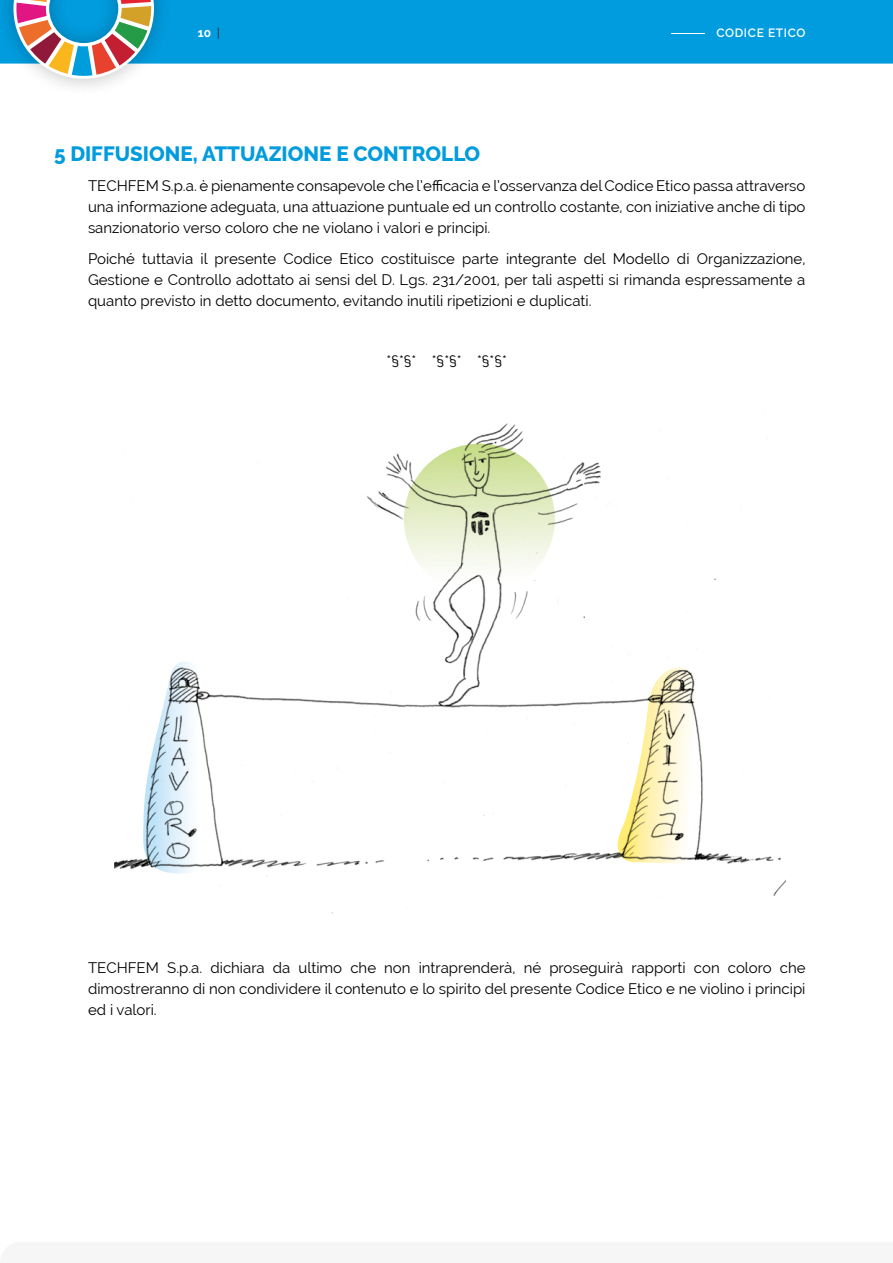
<style>
.page{position:relative;width:893px;height:1263px;background:#fff}
.page>*{position:absolute;margin:0;border:0;box-sizing:border-box;transform-origin:0 0}
.t1{font:800 20.7px "Raleway";color:#009cde}
.t2{font:15px/21px "Raleway";color:#000;text-align:justify}
.t3{font:600 12px "Raleway";letter-spacing:.05em;color:#fff}
.t4{font:700 12px "Raleway";color:#fff}
.s1{font-weight:300;color:#000}
.s2{font-weight:100}
</style>
<div class="page">
<div style="left:173px;top:0;width:720px;height:64px;background:#009cde"></div>
<div style="left:0;top:0;width:173px;height:97px;background:#000;opacity:.25"></div>
<svg style="left:13px;top:0;width:141px;height:79px"></svg>
<img style="left:115px;top:423px;width:671px;height:490px">
<svg style="left:143px;top:661px;width:87px;height:212px"></svg>
<svg style="left:618px;top:667px;width:93px;height:196px"></svg>
<svg style="left:404px;top:444px;width:151px;height:151px"></svg>
<p class="t4" style="left:198px;top:26px;width:23px">10 <span class="s1">|</span></p>
<p class="t3" style="left:662px;top:26px;width:145px"><span class="s2">-</span>CODICE ETICO</p>
<h1 class="t1" style="left:54px;top:142px;width:428px">5 DIFFUSIONE, ATTUAZIONE E CONTROLLO</h1>
<p class="t2" style="left:88px;top:176px;width:719px">TECHFEM S.p.a. è pienamente consapevole che l’efficacia e l’osservanza del Codice Etico passa attraverso una informazione adeguata, una attuazione puntuale ed un controllo costante, con iniziative anche di tipo sanzionatorio verso coloro che ne violano i valori e principi.</p>
<p class="t2" style="left:88px;top:248px;width:719px">Poiché tuttavia il presente Codice Etico costituisce parte integrante del Modello di Organizzazione, Gestione e Controllo adottato ai sensi del D. Lgs. 231/2001, per tali aspetti si rimanda espressamente a quanto previsto in detto documento, evitando inutili ripetizioni e duplicati.</p>
<p class="t2" style="left:387px;top:350px;width:122px">*§*§* *§*§* *§*§*</p>
<p class="t2" style="left:88px;top:957px;width:719px">TECHFEM S.p.a. dichiara da ultimo che non intraprenderà, né proseguirà rapporti con coloro che dimostreranno di non condividere il contenuto e lo spirito del presente Codice Etico e ne violino i principi ed i valori.</p>
</div>
